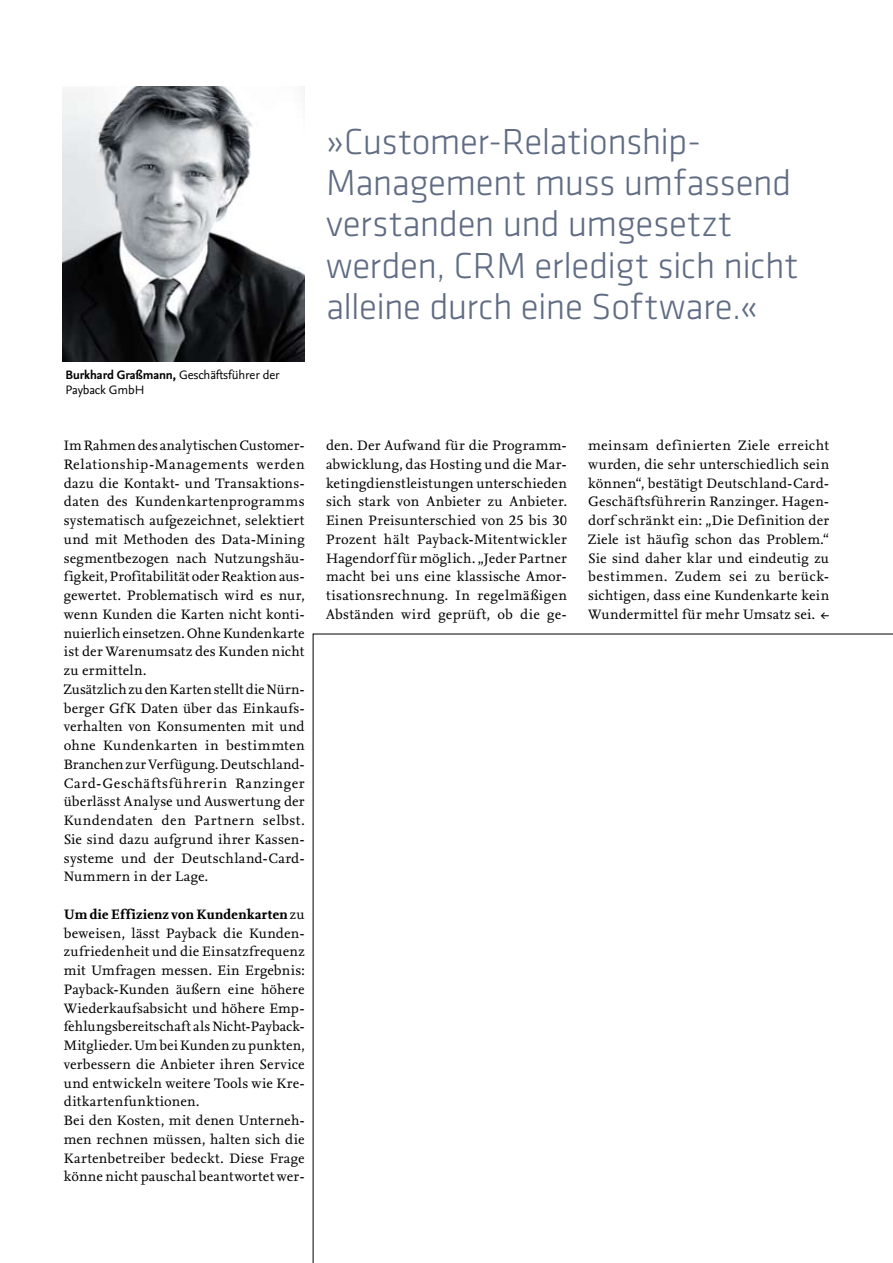
<style>
.page{position:relative;width:893px;height:1263px;background:#fff}
.page>*{position:absolute;margin:0;border:0;box-sizing:border-box;transform-origin:0 0}
.t1{font:300 37.5px/41.2px "Klavika";letter-spacing:-.015em;color:#606c83}
.t2{font:14.25px/18.8px "Nexus Serif Pro";letter-spacing:.015em;color:#000}
.t3{font:12.75px/15px "Nexus Sans Pro";letter-spacing:-.01em;color:#000}
.s1{font-weight:700}
</style>
<div class="page">
<img style="left:63px;top:86px;width:242px;height:275px">
<p class="t3" style="left:66px;top:366px;width:215px"><span class="s1">Burkhard Graßmann,</span> Geschäftsführer der<br>Payback GmbH</p>
<p class="t2" style="left:64px;top:435px;width:242px">Im Rahmen des analytischen Customer-Relationship-Managements werden dazu die Kontakt- und Transaktions&shy;daten des Kundenkartenprogramms systematisch aufgezeichnet, selektiert und mit Methoden des Data-Mining segmentbezogen nach Nutzungshäu&shy;figkeit, Profitabilität oder Reaktion aus&shy;gewertet. Problematisch wird es nur, wenn Kunden die Karten nicht konti&shy;nuierlich einsetzen. Ohne Kundenkarte ist der Warenumsatz des Kunden nicht zu ermitteln.<br>Zusätzlich zu den Karten stellt die Nürn&shy;berger GfK Daten über das Einkaufs&shy;verhalten von Konsumenten mit und ohne Kundenkarten in bestimmten Branchen zur Verfügung. Deutschland-Card-Geschäftsführerin Ranzinger überlässt Analyse und Auswertung der Kundendaten den Partnern selbst.<br>Sie sind dazu aufgrund ihrer Kassen&shy;systeme und der Deutschland-Card-Nummern in der Lage.</p>
<p class="t2" style="left:64px;top:904px;width:242px"><span class="s1">Um die Effizienz von Kundenkarten</span> zu beweisen, lässt Payback die Kunden&shy;zufriedenheit und die Einsatzfrequenz mit Umfragen messen. Ein Ergebnis:<br>Payback-Kunden äußern eine höhere Wiederkaufsabsicht und höhere Emp&shy;fehlungsbereitschaft als Nicht-Payback-Mitglieder. Um bei Kunden zu punkten, verbessern die Anbieter ihren Service und entwickeln weitere Tools wie Kre&shy;ditkartenfunktionen.<br>Bei den Kosten, mit denen Unterneh&shy;men rechnen müssen, halten sich die Kartenbetreiber bedeckt. Diese Frage könne nicht pauschal beantwortet wer-</p>
<h1 class="t1" style="left:326px;top:121px;width:474px">»Customer-Relationship-<br>Management muss umfassend verstanden und umgesetzt werden, CRM erledigt sich nicht alleine durch eine Software.«</h1>
<p class="t2" style="left:326px;top:435px;width:242px">den. Der Aufwand für die Programm&shy;abwicklung, das Hosting und die Mar&shy;ketingdienstleistungen unterschieden sich stark von Anbieter zu Anbieter.<br>Einen Preisunterschied von 25 bis 30<br>Prozent hält Payback-Mitentwickler Hagendorf für möglich. „Jeder Partner macht bei uns eine klassische Amor&shy;tisationsrechnung. In regelmäßigen Abständen wird geprüft, ob die ge-</p>
<p class="t2" style="left:588px;top:435px;width:242px;text-align:justify">meinsam definierten Ziele erreicht wurden, die sehr unterschiedlich sein können“, bestätigt Deutschland-Card-Geschäftsführerin Ranzinger. Hagen&shy;dorf schränkt ein: „Die Definition der Ziele ist häufig schon das Problem.“ Sie sind daher klar und eindeutig zu bestimmen. Zudem sei zu berück&shy;sichtigen, dass eine Kundenkarte kein Wundermittel für mehr Umsatz sei. ←</p>
</div>
